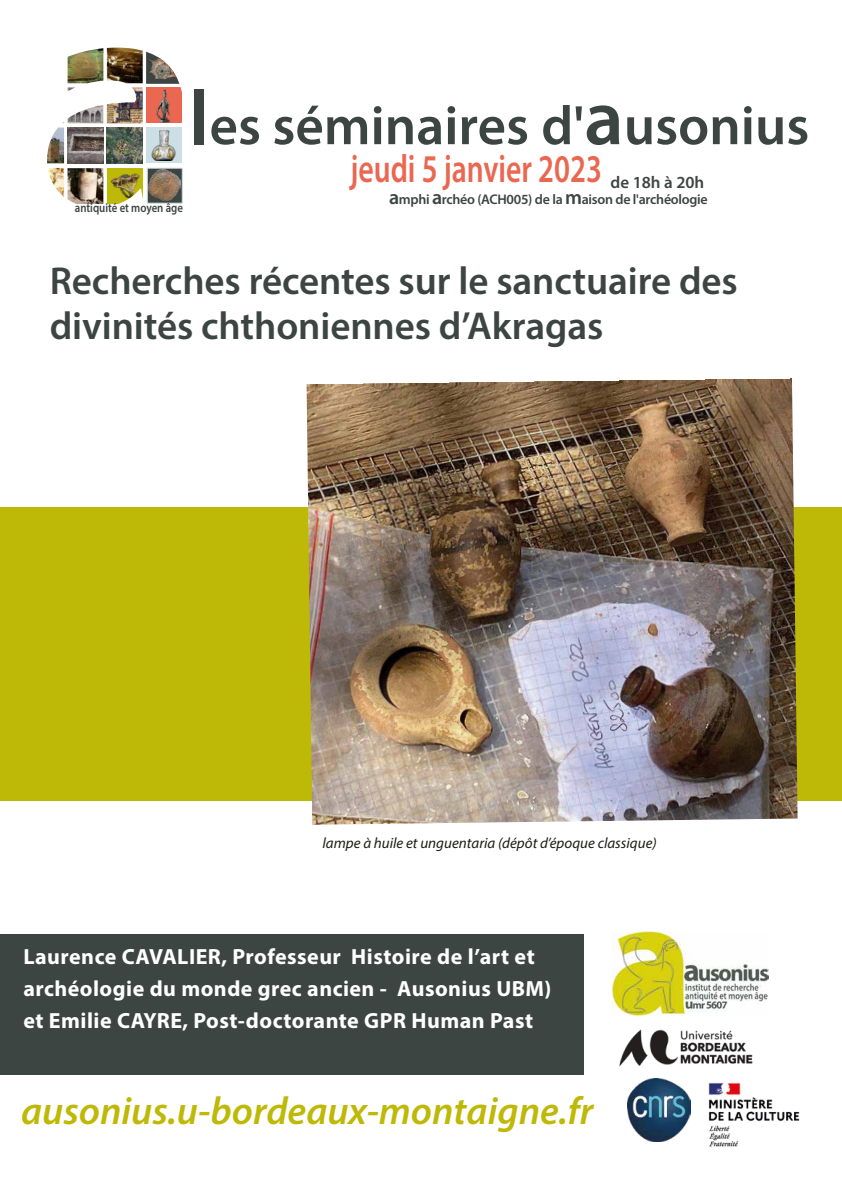
<style>
.page{position:relative;width:842px;height:1191px;background:#fff}
.page>*{position:absolute;margin:0;border:0;box-sizing:border-box;transform-origin:0 0}
.t1{font:600 55.2px "Myriad Pro";color:#3d4543}
.t2{font:600 39.4px "Myriad Pro";color:#ea6752;scale:.75 1}
.t3{font:600 39px/45px "Myriad Pro";letter-spacing:-.005em;color:#3d4543}
.t4{font:italic 600 39px "Myriad Pro";color:#beb906}
.t5{font:700 22px/32px "Myriad Pro";letter-spacing:.02em;color:#fff}
.t6{font:600 17px "Myriad Pro";color:#3d4543}
.t7{font:italic 15px "Myriad Pro";color:#1d1d1b}
.t8{font:600 14px "Myriad Pro";letter-spacing:-.02em;color:#3d4543}
.t9{font:600 12.7px "Myriad Pro";color:#3d4543;scale:.85 1}
.s1{font-size:77.8px}
.s2{font-size:20px}
</style>
<div class="page">
<div style="left:0;top:933px;width:583px;height:141px;background:#3d4543"></div>
<img style="left:612px;top:931px;width:157px;height:84px">
<img style="left:619px;top:1029px;width:134px;height:38px">
<div style="left:0;top:507px;width:842px;height:293px;background:#beb906"></div>
<img style="left:627px;top:1078px;width:64px;height:63px">
<img style="left:708px;top:1083px;width:92px;height:64px">
<img style="left:307px;top:378px;width:491px;height:446px">
<svg style="left:146px;top:51px;width:34px;height:33px"></svg>
<img style="left:149px;top:53px;width:29px;height:27px">
<svg style="left:107px;top:168px;width:36px;height:36px"></svg>
<img style="left:111px;top:173px;width:28px;height:25px">
<div style="left:147px;top:168px;width:36px;height:36px;background:#3d4543;border:1px solid #ccdfe5"></div>
<img style="left:149px;top:169px;width:32px;height:31px">
<div style="left:146px;top:87px;width:36px;height:36px;background:#ea6752"></div>
<img style="left:155px;top:89px;width:16px;height:33px">
<img style="left:47px;top:127px;width:17px;height:36px">
<img style="left:107px;top:127px;width:36px;height:36px">
<img style="left:107px;top:87px;width:36px;height:36px">
<img style="left:68px;top:168px;width:35px;height:36px">
<img style="left:68px;top:87px;width:35px;height:36px">
<img style="left:107px;top:48px;width:36px;height:35px">
<img style="left:68px;top:127px;width:35px;height:36px">
<img style="left:68px;top:48px;width:35px;height:35px">
<img style="left:48px;top:168px;width:16px;height:29px">
<div style="left:146px;top:127px;width:36px;height:36px;background:#ccdfe5"></div>
<img style="left:151px;top:131px;width:25px;height:29px">
<p class="t9" style="left:75px;top:200px;width:129px">antiquité et moyen âge</p>
<h1 class="t1" style="left:189px;top:90px;width:621px"><span class="s1">l</span>es séminaires d'<span class="s1">a</span>usonius</h1>
<h2 class="t2" style="left:350px;top:144px;width:337px">jeudi 5 janvier 2023</h2>
<p class="t6" style="left:610px;top:171px;width:95px">de 18h à 20h</p>
<p class="t8" style="left:389px;top:190px;width:320px"><span class="s2">a</span>mphi <span class="s2">a</span>rchéo (ACH005) de la <span class="s2">m</span>aison de l'archéologie</p>
<h3 class="t3" style="left:50px;top:257px;width:690px">Recherches récentes sur le sanctuaire des divinités chthoniennes d’Akragas</h3>
<p class="t7" style="left:323px;top:834px;width:336px">lampe à huile et unguentaria (dépôt d’époque classique)</p>
<p class="t5" style="left:23px;top:939px;width:530px">Laurence CAVALIER, Professeur Histoire de l’art et archéologie du monde grec ancien - Ausonius UBM) et Emilie CAYRE, Post-doctorante GPR Human Past</p>
<h3 class="t4" style="left:21px;top:1086px;width:574px">ausonius.u-bordeaux-montaigne.fr</h3>
</div>
